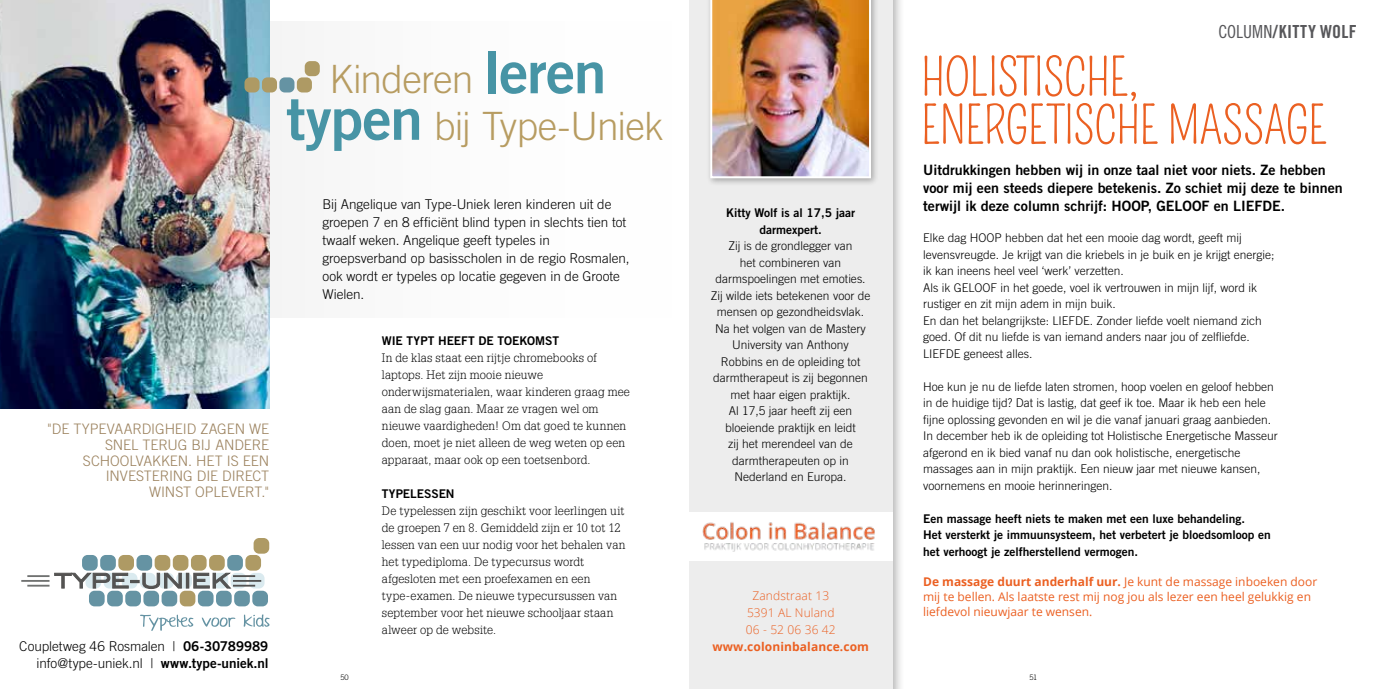
<style>
.page{position:relative;width:1378px;height:689px;background:#fff}
.page>*{position:absolute;margin:0;border:0;box-sizing:border-box;transform-origin:0 0}
.t1{font:51px/48px "Pompiere";letter-spacing:-.025em;color:#eb6022}
.t2{font:300 39px/46.5px "Trade Gothic LT Std";letter-spacing:-.02em;color:#b79c61;text-align:center}
.t3{font:18px "Trade Gothic LT Std Bd Cn 20";letter-spacing:.02em;color:#57575a}
.t4{font:300 14.4px/15.9px "Trade Gothic LT Std";letter-spacing:-.005em;color:#9b815d;text-align:right}
.t5{font:14.25px/18px "Trade Gothic LT Std Bd 2";color:#000}
.t6{font:300 13.5px/18px "Trade Gothic LT Std";letter-spacing:-.005em;color:#000;text-align:right}
.t7{font:300 12px/16.5px "Trade Gothic LT Std";color:#000}
.t8{font:300 12px/17px "Glypha LT Std";letter-spacing:.005em;color:#000}
.t9{font:12px/16.5px "Trade Gothic LT Std Bd 2";color:#000;text-align:center}
.t10{font:12px/15px "Open Sans";color:#eb6022}
.t11{font:300 12px/17px "Open Sans";letter-spacing:.01em;color:#eb6022;text-align:center}
.t12{font:700 12px "Open Sans";letter-spacing:.01em;color:#eb6022}
.t13{font:300 7.5px "Trade Gothic LT Std";color:#000}
.s1{font-family:"Trade Gothic LT Std Bd 2";font-weight:400}
.s2{font-family:"Trade Gothic LT Std Bd 2";font-weight:400;font-size:58.5px;color:#4794a5}
.s3{font-family:"Trade Gothic LT Std Cn 18"}
.s4{font-weight:700}
</style>
<div class="page">
<div style="left:689px;top:0;width:215px;height:689px;background:#000;opacity:.3"></div>
<div style="left:689px;top:0;width:203px;height:689px;background:#ededed"></div>
<div style="left:689px;top:512px;width:203px;height:49px;background:#fff"></div>
<img style="left:702px;top:522px;width:173px;height:30px">
<div style="left:706px;top:0;width:173px;height:186px;background:#000;opacity:.3"></div>
<img style="left:710px;top:0;width:161px;height:178px">
<div style="left:0;top:21px;width:702px;height:296px;background:#fcfcfc"></div>
<img style="left:0;top:0;width:269px;height:408px">
<div style="left:82px;top:555px;width:16px;height:15px;background:#6593a3;border-radius:6px"></div>
<div style="left:100px;top:555px;width:16px;height:15px;background:#6593a3;border-radius:6px"></div>
<div style="left:118px;top:555px;width:16px;height:15px;background:#ae9a64;border-radius:6px"></div>
<div style="left:136px;top:555px;width:16px;height:15px;background:#6593a3;border-radius:6px"></div>
<div style="left:155px;top:555px;width:15px;height:15px;background:#ae9a64;border-radius:6px"></div>
<div style="left:173px;top:555px;width:15px;height:15px;background:#ae9a64;border-radius:6px"></div>
<div style="left:191px;top:555px;width:16px;height:15px;background:#ae9a64;border-radius:6px"></div>
<div style="left:209px;top:555px;width:16px;height:15px;background:#ae9a64;border-radius:6px"></div>
<div style="left:227px;top:555px;width:16px;height:15px;background:#6593a3;border-radius:6px"></div>
<div style="left:245px;top:555px;width:16px;height:15px;background:#ae9a64;border-radius:6px"></div>
<svg style="left:176px;top:573px;width:16px;height:15px"></svg>
<div style="left:249px;top:573px;width:15px;height:15px;background:#daeaef;border-radius:6px"></div>
<div style="left:89px;top:591px;width:16px;height:15px;background:#6593a3;border-radius:6px"></div>
<div style="left:107px;top:591px;width:16px;height:15px;background:#6593a3;border-radius:6px"></div>
<div style="left:125px;top:591px;width:16px;height:15px;background:#6593a3;border-radius:6px"></div>
<div style="left:143px;top:591px;width:16px;height:15px;background:#6593a3;border-radius:6px"></div>
<div style="left:162px;top:591px;width:15px;height:15px;background:#6593a3;border-radius:6px"></div>
<div style="left:180px;top:591px;width:15px;height:15px;background:#ae9a64;border-radius:6px"></div>
<div style="left:198px;top:591px;width:15px;height:15px;background:#6593a3;border-radius:6px"></div>
<div style="left:216px;top:591px;width:16px;height:15px;background:#6593a3;border-radius:6px"></div>
<div style="left:234px;top:591px;width:16px;height:15px;background:#6593a3;border-radius:6px"></div>
<div style="left:252px;top:591px;width:16px;height:15px;background:#6593a3;border-radius:6px"></div>
<div style="left:254px;top:538px;width:15px;height:16px;background:#ae9a64;border-radius:6px"></div>
<hr style="left:233px;top:580px;width:28px;height:2px;background:#545352">
<hr style="left:21px;top:580px;width:29px;height:2px;background:#707271">
<svg style="left:27px;top:572px;width:155px;height:17px"></svg>
<div style="left:186px;top:573px;width:3px;height:15px;border:1px solid #545352"></div>
<svg style="left:193px;top:573px;width:62px;height:16px"></svg>
<svg style="left:140px;top:615px;width:53px;height:16px"></svg>
<svg style="left:202px;top:617px;width:33px;height:10px"></svg>
<svg style="left:244px;top:614px;width:26px;height:13px"></svg>
<div style="left:244px;top:77px;width:15px;height:15px;background:#ae9a64;border-radius:5px"></div>
<div style="left:262px;top:77px;width:15px;height:15px;background:#ae9a64;border-radius:5px"></div>
<div style="left:279px;top:77px;width:15px;height:15px;background:#6593a3;border-radius:5px"></div>
<div style="left:297px;top:77px;width:15px;height:15px;background:#ae9a64;border-radius:5px"></div>
<div style="left:305px;top:61px;width:15px;height:15px;background:#ae9a64;border-radius:5px"></div>
<p class="t4" style="left:47px;top:420px;width:224px">"DE TYPEVAARDIGHEID ZAGEN WE<br>SNEL TERUG BIJ ANDERE<br>SCHOOLVAKKEN. HET IS EEN<br>INVESTERING DIE DIRECT<br>WINST OPLEVERT."</p>
<p class="t6" style="left:19px;top:637px;width:251px;line-height:17px">Coupletweg 46 Rosmalen | <span class="s1">06-30789989 </span>info@type-uniek.nl | <span class="s1">www.type-uniek.nl</span></p>
<h2 class="t2" style="left:286px;top:56px;width:379px">Kinderen <span class="s2">leren typen</span> bij Type-Uniek</h2>
<p class="t6" style="left:322px;top:195px;width:309px;text-align:left">Bij Angelique van Type-Uniek leren kinderen uit de groepen 7 en 8 efficiënt blind typen in slechts tien tot twaalf weken. Angelique geeft typeles in groepsverband op basisscholen in de regio Rosmalen, ook wordt er typeles op locatie gegeven in de Groote Wielen.</p>
<p class="t9" style="left:382px;top:332px;width:179px">WIE TYPT HEEFT DE TOEKOMST</p>
<p class="t8" style="left:382px;top:349px;width:249px">In de klas staat een rijtje chromebooks of laptops. Het zijn mooie nieuwe onderwijsmaterialen, waar kinderen graag mee aan de slag gaan. Maar ze vragen wel om nieuwe vaardigheden! Om dat goed te kunnen doen, moet je niet alleen de weg weten op een apparaat, maar ook op een toetsenbord.</p>
<p class="t9" style="left:382px;top:485px;width:74px">TYPELESSEN</p>
<p class="t8" style="left:382px;top:502px;width:245px">De typelessen zijn geschikt voor leerlingen uit de groepen 7 en 8. Gemiddeld zijn er 10 tot 12 lessen van een uur nodig voor het behalen van het typediploma. De typecursus wordt afgesloten met een proefexamen en een type-examen. De nieuwe typecursussen van september voor het nieuwe schooljaar staan alweer op de website.</p>
<h3 class="t3" style="left:1218px;top:21px;width:140px"><span class="s3">COLUMN</span>/KITTY WOLF</h3>
<h1 class="t1" style="left:921px;top:55px;width:407px">HOLISTISCHE,<br>ENERGETISCHE MASSAGE</h1>
<p class="t5" style="left:923px;top:161px;width:421px">Uitdrukkingen hebben wij in onze taal niet voor niets. Ze hebben voor mij een steeds diepere betekenis. Zo schiet mij deze te binnen terwijl ik deze column schrijf: HOOP, GELOOF en LIEFDE.</p>
<p class="t9" style="left:726px;top:204px;width:130px">Kitty Wolf is al 17,5 jaar darmexpert.</p>
<p class="t7" style="left:711px;top:237px;width:161px;text-align:center">Zij is de grondlegger van<br>het combineren van darmspoelingen met emoties.<br>Zij wilde iets betekenen voor de mensen op gezondheidsvlak.<br>Na het volgen van de Mastery<br>University van Anthony<br>Robbins en de opleiding tot darmtherapeut is zij begonnen met haar eigen praktijk.<br>Al 17,5 jaar heeft zij een bloeiende praktijk en leidt<br>zij het merendeel van de darmtherapeuten op in<br>Nederland en Europa.</p>
<p class="t7" style="left:923px;top:229px;width:353px">Elke dag HOOP hebben dat het een mooie dag wordt, geeft mij levensvreugde. Je krijgt van die kriebels in je buik en je krijgt energie; ik kan ineens heel veel ‘werk’ verzetten.<br>Als ik GELOOF in het goede, voel ik vertrouwen in mijn lijf, word ik rustiger en zit mijn adem in mijn buik.<br>En dan het belangrijkste: LIEFDE. Zonder liefde voelt niemand zich goed. Of dit nu liefde is van iemand anders naar jou of zelfliefde.<br>LIEFDE geneest alles.</p>
<p class="t7" style="left:923px;top:378px;width:356px">Hoe kun je nu de liefde laten stromen, hoop voelen en geloof hebben in de huidige tijd? Dat is lastig, dat geef ik toe. Maar ik heb een hele fijne oplossing gevonden en wil je die vanaf januari graag aanbieden.<br>In december heb ik de opleiding tot Holistische Energetische Masseur afgerond en ik bied vanaf nu dan ook holistische, energetische massages aan in mijn praktijk. Een nieuw jaar met nieuwe kansen, voornemens en mooie herinneringen.</p>
<p class="t9" style="left:923px;top:510px;width:349px;text-align:left">Een massage heeft niets te maken met een luxe behandeling.<br>Het versterkt je immuunsysteem, het verbetert je bloedsomloop en het verhoogt je zelfherstellend vermogen.</p>
<p class="t11" style="left:746px;top:586px;width:91px">Zandstraat 13<br>5391 AL Nuland<br>06 - 52 06 36 42</p>
<p class="t12" style="left:712px;top:638px;width:158px">www.coloninbalance.com</p>
<p class="t10" style="left:923px;top:574px;width:396px"><span class="s4">De massage duurt anderhalf uur.</span> Je kunt de massage inboeken door mij te bellen. Als laatste rest mij nog jou als lezer een heel gelukkig en liefdevol nieuwjaar te wensen.</p>
<p class="t13" style="left:340px;top:672px;width:10px">50</p>
<p class="t13" style="left:1029px;top:672px;width:9px">51</p>
</div>
